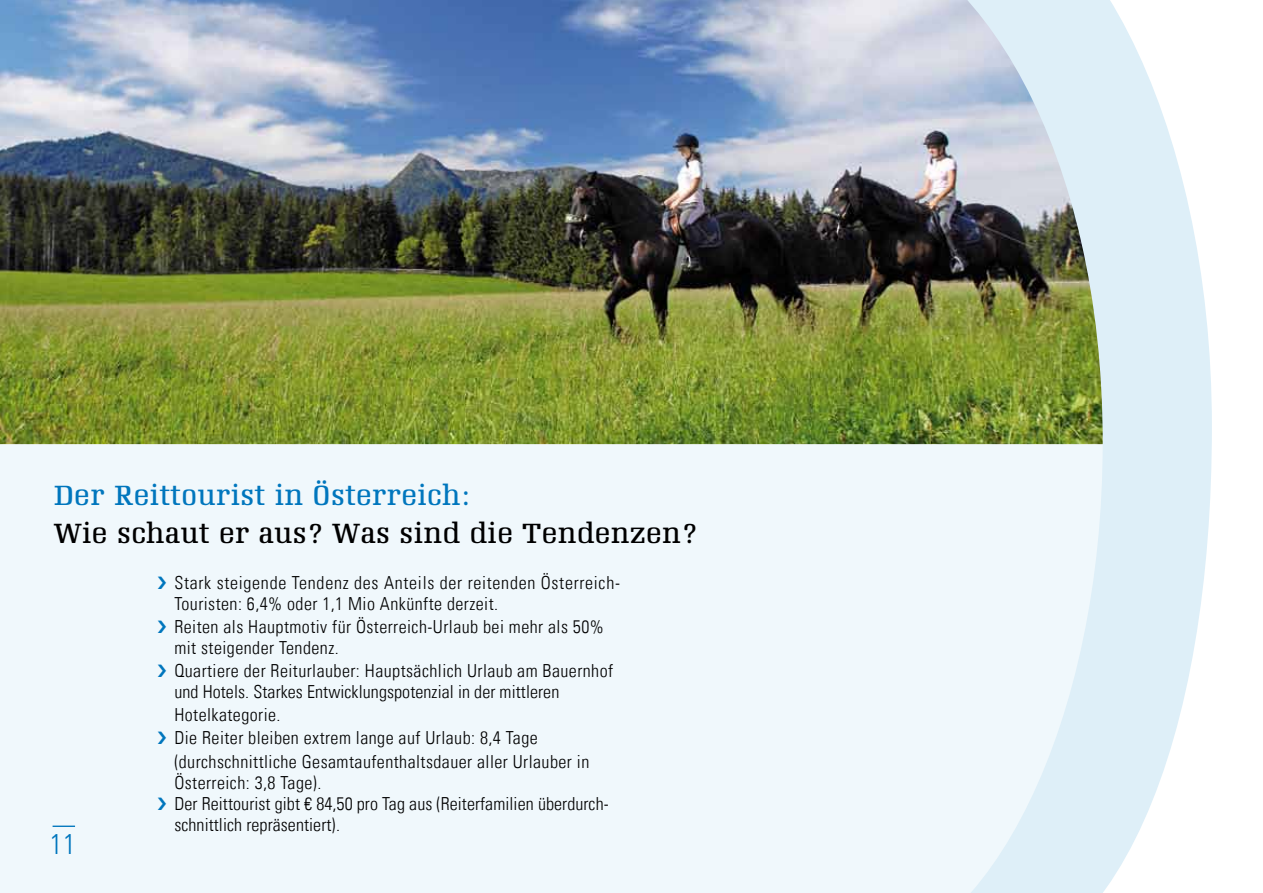
<style>
.page{position:relative;width:1263px;height:893px;background:#fff}
.page>*{position:absolute;margin:0;border:0;box-sizing:border-box;transform-origin:0 0}
.t1{font:300 condensed 28.35px "Univers LT";color:#0076bd}
.t2{font:27px "Napoleon Roman";letter-spacing:.05em;color:#000}
.t3{font:27px "Napoleon Roman";letter-spacing:.05em;color:#0076bd}
.t4{font:300 condensed 18px/21px "Univers LT";letter-spacing:.025em;color:#000}
.t5{font:300 condensed 18px/21px "Univers LT";letter-spacing:.005em;color:#000}
</style>
<div class="page">
<img style="left:0;top:0;width:907px;height:444px">
<div style="left:0;top:444px;width:907px;height:449px;background:#f0f8fc"></div>
<svg style="left:907px;top:0;width:305px;height:893px"></svg>
<svg style="left:53px;top:826px;width:22px;height:1px"></svg>
<svg style="left:158px;top:576px;width:14px;height:14px"></svg>
<svg style="left:158px;top:620px;width:14px;height:14px"></svg>
<svg style="left:158px;top:664px;width:14px;height:14px"></svg>
<svg style="left:158px;top:732px;width:14px;height:13px"></svg>
<svg style="left:158px;top:797px;width:14px;height:14px"></svg>
<h2 class="t3" style="left:54px;top:480px;width:416px">Der Reittourist in Österreich:</h2>
<h2 class="t2" style="left:54px;top:518px;width:644px">Wie schaut er aus? Was sind die Tendenzen?</h2>
<p class="t4" style="left:174px;top:572px;width:447px">Stark steigende Tendenz des Anteils der reitenden Österreich-<br>Touristen: 6,4% oder 1,1 Mio Ankünfte derzeit.</p>
<p class="t4" style="left:174px;top:616px;width:431px">Reiten als Hauptmotiv für Österreich-Urlaub bei mehr als 50% mit steigender Tendenz.</p>
<p class="t4" style="left:174px;top:660px;width:440px">Quartiere der Reiturlauber: Hauptsächlich Urlaub am Bauernhof und Hotels. Starkes Entwicklungspotenzial in der mittleren</p>
<p class="t4" style="left:174px;top:703px;width:416px;line-height:23.1px">Hotelkategorie.<br>Die Reiter bleiben extrem lange auf Urlaub: 8,4 Tage (durchschnittliche Gesamtaufenthaltsdauer aller Urlauber in</p>
<p class="t5" style="left:174px;top:772px;width:436px">Österreich: 3,8 Tage).<br>Der Reittourist gibt € 84,50 pro Tag aus (Reiterfamilien überdurch&shy;schnittlich repräsentiert).</p>
<h1 class="t1" style="left:50px;top:827px;width:27px">11</h1>
</div>
